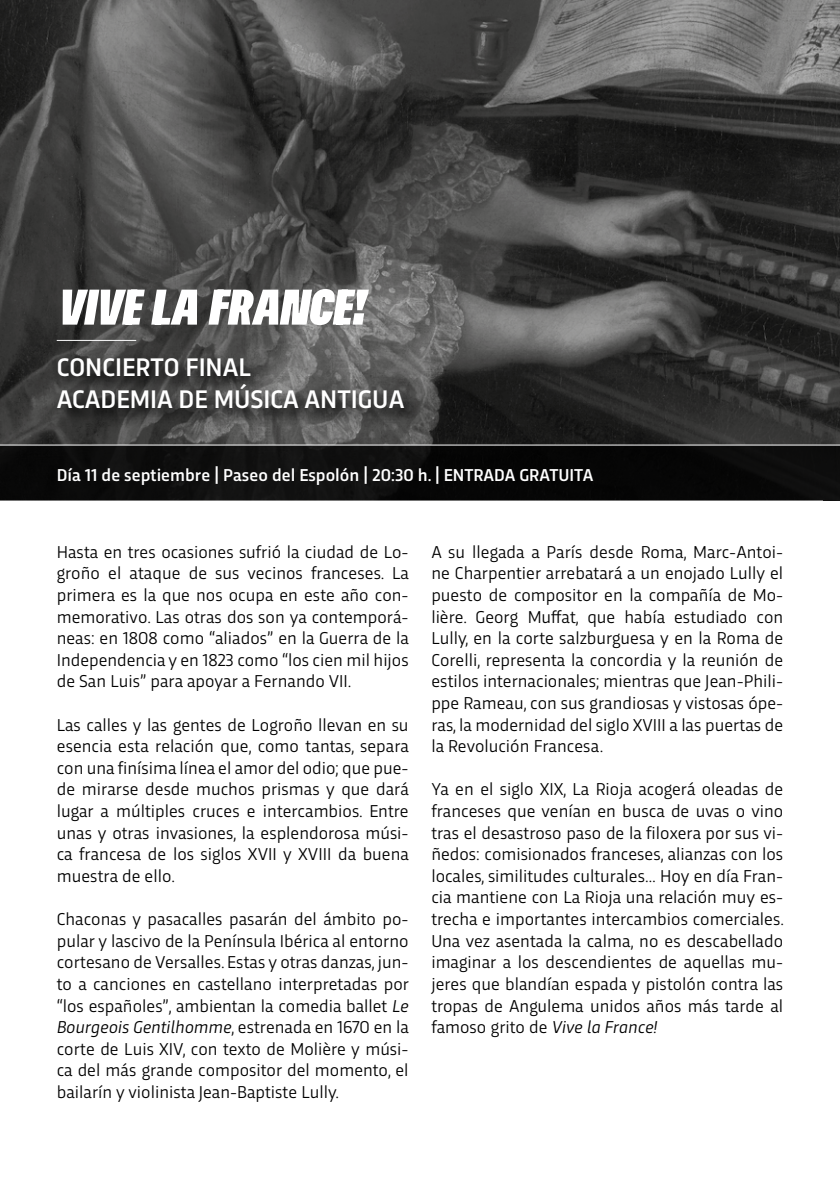
<style>
.page{position:relative;width:840px;height:1191px;background:#fff}
.page>*{position:absolute;margin:0;border:0;box-sizing:border-box;transform-origin:0 0}
.t1{font:italic 50px "Soulcraft";color:#fff}
.t2{font:500 26.6px/32px "Trasandina";color:#fff}
.t3{font:18px/21.6px "Trasandina";color:#000;text-align:justify}
.t4{font:500 18px "Trasandina";color:#fff}
.s1{font-style:italic}
</style>
<div class="page">
<img style="left:0;top:0;width:839px;height:444px">
<div style="left:0;top:445px;width:839px;height:55px;background:#0a0a0a"></div>
<hr style="left:57px;top:340px;width:79px;height:1px;background:#fff">
<svg style="left:55px;top:355px;width:367px;height:72px;background:#484848"></svg>
<h1 class="t1" style="left:57px;top:274px;width:319px">VIVE LA FRANCE!</h1>
<h2 class="t2" style="left:57px;top:349px;width:349px">CONCIERTO FINAL<br>ACADEMIA DE MÚSICA ANTIGUA</h2>
<p class="t4" style="left:57px;top:461px;width:537px">Día 11 de septiembre | Paseo del Espolón | 20:30 h. | ENTRADA GRATUITA</p>
<p class="t3" style="left:57px;top:539px;width:353px">Hasta en tres ocasiones sufrió la ciudad de Lo&shy;groño el ataque de sus vecinos franceses. La primera es la que nos ocupa en este año con&shy;memorativo. Las otras dos son ya contemporá&shy;neas: en 1808 como “aliados” en la Guerra de la Independencia y en 1823 como “los cien mil hijos de San Luis” para apoyar a Fernando VII.</p>
<p class="t3" style="left:57px;top:712px;width:353px">Las calles y las gentes de Logroño llevan en su esencia esta relación que, como tantas, separa con una finísima línea el amor del odio; que pue&shy;de mirarse desde muchos prismas y que dará lugar a múltiples cruces e intercambios. Entre unas y otras invasiones, la esplendorosa músi&shy;ca francesa de los siglos XVII y XVIII da buena muestra de ello.</p>
<p class="t3" style="left:57px;top:907px;width:353px">Chaconas y pasacalles pasarán del ámbito po&shy;pular y lascivo de la Península Ibérica al entorno cortesano de Versalles. Estas y otras danzas, jun&shy;to a canciones en castellano interpretadas por “los españoles”, ambientan la comedia ballet <span class="s1">Le Bourgeois Gentilhomme</span>, estrenada en 1670 en la corte de Luis XIV, con texto de Molière y músi&shy;ca del más grande compositor del momento, el bailarín y violinista Jean-Baptiste Lully.</p>
<p class="t3" style="left:431px;top:539px;width:353px">A su llegada a París desde Roma, Marc-Antoi&shy;ne Charpentier arrebatará a un enojado Lully el puesto de compositor en la compañía de Mo&shy;lière. Georg Muffat, que había estudiado con Lully, en la corte salzburguesa y en la Roma de Corelli, representa la concordia y la reunión de estilos internacionales; mientras que Jean-Phili&shy;ppe Rameau, con sus grandiosas y vistosas ópe&shy;ras, la modernidad del siglo XVIII a las puertas de la Revolución Francesa.</p>
<p class="t3" style="left:431px;top:777px;width:354px">Ya en el siglo XIX, La Rioja acogerá oleadas de franceses que venían en busca de uvas o vino tras el desastroso paso de la filoxera por sus vi&shy;ñedos: comisionados franceses, alianzas con los locales, similitudes culturales… Hoy en día Fran&shy;cia mantiene con La Rioja una relación muy es&shy;trecha e importantes intercambios comerciales.<br>Una vez asentada la calma, no es descabellado imaginar a los descendientes de aquellas mu&shy;jeres que blandían espada y pistolón contra las tropas de Angulema unidos años más tarde al famoso grito de <span class="s1">Vive la France!</span></p>
</div>
